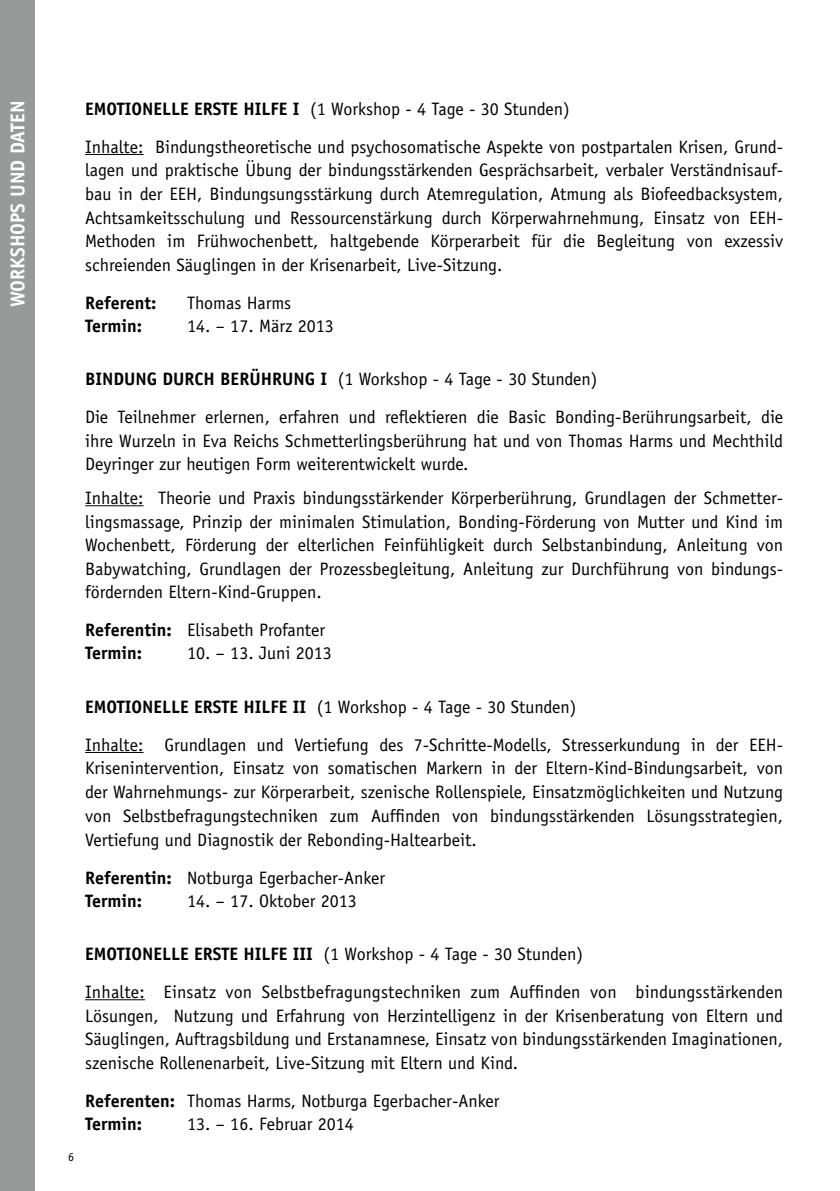
<style>
.page{position:relative;width:840px;height:1191px;background:#fff}
.page>*{position:absolute;margin:0;border:0;box-sizing:border-box;transform-origin:0 0}
.t1{font:700 20px "Officina Sans";color:#fff}
.t2{font:18px/23.6px "Officina Sans";color:#000}
.t3{font:700 18px/23px "Officina Sans";color:#000}
.t4{font:12px "Officina Sans";color:#000}
.s1{font-weight:700}
.s2{font-weight:400}
</style>
<div class="page">
<hr style="left:85px;top:154px;width:58px;height:1px;background:#000">
<hr style="left:85px;top:505px;width:58px;height:1px;background:#000">
<hr style="left:85px;top:752px;width:58px;height:1px;background:#000">
<hr style="left:85px;top:999px;width:60px;height:1px;background:#000">
<div style="left:0;top:0;width:34px;height:1191px;background:#989999"></div>
<p class="t1" style="left:5px;top:307px;width:208px;rotate:-90deg">WORKSHOPS UND DATEN</p>
<p class="t2" style="left:85px;top:90px;width:699px;line-height:37.8px"><span class="s1">EMOTIONELLE ERSTE HILFE I</span> (1 Workshop - 4 Tage - 30 Stunden)<br>Inhalte: Bindungstheoretische und psychosomatische Aspekte von postpartalen Krisen, Grund-</p>
<p class="t2" style="left:85px;top:159px;width:699px;text-align:justify">lagen und praktische Übung der bindungsstärkenden Gesprächsarbeit, verbaler Verständnisauf&shy;bau in der EEH, Bindungsungsstärkung durch Atemregulation, Atmung als Biofeedbacksystem, Achtsamkeitsschulung und Ressourcenstärkung durch Körperwahrnehmung, Einsatz von EEH-Methoden im Frühwochenbett, haltgebende Körperarbeit für die Begleitung von exzessiv schreienden Säuglingen in der Krisenarbeit, Live-Sitzung.</p>
<p class="t3" style="left:85px;top:291px;width:73px">Referent:</p>
<p class="t2" style="left:187px;top:291px;width:105px">Thomas Harms</p>
<p class="t3" style="left:85px;top:314px;width:59px">Termin:</p>
<p class="t2" style="left:187px;top:314px;width:148px">14. – 17. März 2013</p>
<p class="t2" style="left:85px;top:360px;width:699px;line-height:37.6px"><span class="s1">Bin dung durch Berührung I</span> (1 Workshop - 4 Tage - 30 Stunden)<br>Die Teilnehmer erlernen, erfahren und reflektieren die Basic Bonding-Berührungsarbeit, die</p>
<p class="t2" style="left:85px;top:428px;width:699px">ihre Wurzeln in Eva Reichs Schmetterlingsberührung hat und von Thomas Harms und Mechthild<br>Deyringer zur heutigen Form weiterentwickelt wurde.</p>
<p class="t2" style="left:85px;top:486px;width:699px;text-align:justify">Inhalte: Theorie und Praxis bindungsstärkender Körperberührung, Grundlagen der Schmetter&shy;lingsmassage, Prinzip der minimalen Stimulation, Bonding-Förderung von Mutter und Kind im Wochenbett, Förderung der elterlichen Feinfühligkeit durch Selbstanbindung, Anleitung von Babywatching, Grundlagen der Prozessbegleitung, Anleitung zur Durchführung von bindungs&shy;fördernden Eltern-Kind-Gruppen.</p>
<p class="t3" style="left:85px;top:618px;width:241px">Referentin: <span class="s2">Elisabeth Profanter<br></span>Termin:</p>
<p class="t2" style="left:187px;top:641px;width:146px">10. – 13. Juni 2013</p>
<p class="t2" style="left:85px;top:688px;width:699px;line-height:37.8px"><span class="s1">EMOTIONELLE ERSTE HILFE II</span> (1 Workshop - 4 Tage - 30 Stunden)<br>Inhalte: Grundlagen und Vertiefung des 7-Schritte-Modells, Stresserkundung in der EEH-</p>
<p class="t2" style="left:85px;top:756px;width:699px;text-align:justify">Krisenintervention, Einsatz von somatischen Markern in der Eltern-Kind-Bindungsarbeit, von der Wahrnehmungs- zur Körperarbeit, szenische Rollenspiele, Einsatzmöglichkeiten und Nutzung von Selbstbefragungstechniken zum Auffinden von bindungsstärkenden Lösungsstrategien, Vertiefung und Diagnostik der Rebonding-Haltearbeit.</p>
<p class="t2" style="left:85px;top:866px;width:301px;line-height:23px"><span class="s1">Referentin:</span> Notburga Egerbacher-Anker<br><span class="s1">Termin:</span></p>
<p class="t2" style="left:187px;top:889px;width:171px">14. – 17. Oktober 2013</p>
<p class="t4" style="left:68px;top:1150px;width:7px">6</p>
<p class="t2" style="left:85px;top:935px;width:699px;line-height:37.6px"><span class="s1">EMOTIONELLE ERSTE HILFE III</span> (1 Workshop - 4 Tage - 30 Stunden)<br>Inhalte: Einsatz von Selbstbefragungstechniken zum Auffinden von bindungsstärkenden</p>
<p class="t2" style="left:85px;top:1003px;width:699px;text-align:justify">Lösungen, Nutzung und Erfahrung von Herzintelligenz in der Krisenberatung von Eltern und Säuglingen, Auftragsbildung und Erstanamnese, Einsatz von bindungsstärkenden Imaginationen, szenische Rollenenarbeit, Live-Sitzung mit Eltern und Kind.</p>
<p class="t2" style="left:85px;top:1089px;width:415px;line-height:23px"><span class="s1">Referenten:</span> Thomas Harms, Notburga Egerbacher-Anker<br><span class="s1">Termin:</span></p>
<p class="t2" style="left:187px;top:1111px;width:168px">13. – 16. Februar 2014</p>
</div>
